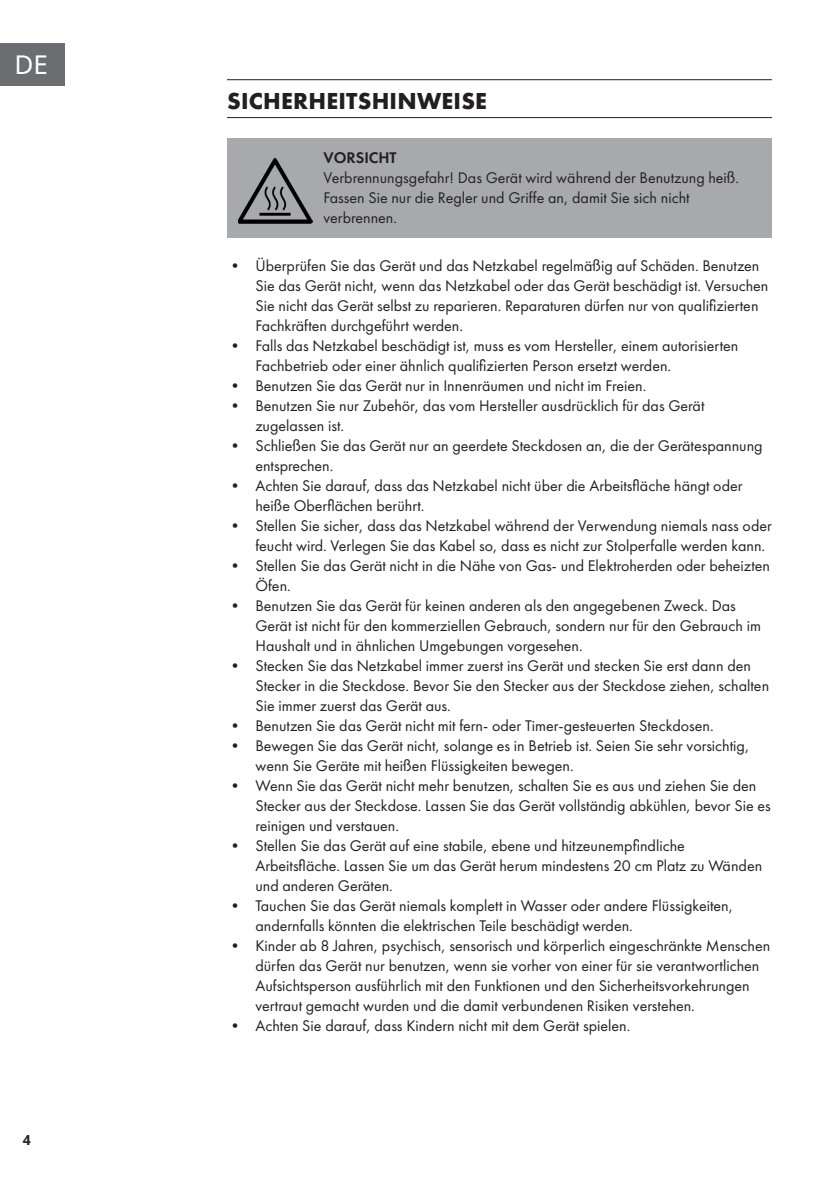
<style>
.page{position:relative;width:840px;height:1191px;background:#fff}
.page>*{position:absolute;margin:0;border:0;box-sizing:border-box;transform-origin:0 0}
.t1{font:26px "Noto Sans";color:#fff}
.t2{font:700 24px "Futura PTW08";letter-spacing:.01em;color:#231f20}
.t3{font:16px/20px "Futura PTW08";color:#231f20}
.t4{font:600 16px "Futura PTW08";color:#231f20}
.t5{font:700 14px "Noto Sans";color:#231f20}
</style>
<div class="page">
<div style="left:0;top:43px;width:65px;height:42px;background:#6c6d70"></div>
<hr style="left:227px;top:79px;width:544px;height:1px;background:#231f20">
<hr style="left:227px;top:117px;width:544px;height:1px;background:#231f20">
<div style="left:227px;top:139px;width:544px;height:99px;background:#a8a9ad"></div>
<img style="left:238px;top:159px;width:74px;height:64px">
<h1 class="t1" style="left:14px;top:46px;width:35px">DE</h1>
<p class="t5" style="left:23px;top:1130px;width:10px">4</p>
<h2 class="t2" style="left:227px;top:85px;width:261px">SICHERHEITSHINWEISE</h2>
<p class="t4" style="left:323px;top:147px;width:75px">VORSICHT</p>
<p class="t3" style="left:323px;top:167px;width:417px">Verbrennungsgefahr! Das Gerät wird während der Benutzung heiß.<br>Fassen Sie nur die Regler und Griffe an, damit Sie sich nicht verbrennen.</p>
<p class="t3" style="left:255px;top:255px;width:514px;text-indent:-28px">• Überprüfen Sie das Gerät und das Netzkabel regelmäßig auf Schäden. Benutzen Sie das Gerät nicht, wenn das Netzkabel oder das Gerät beschädigt ist. Versuchen Sie nicht das Gerät selbst zu reparieren. Reparaturen dürfen nur von qualifizierten Fachkräften durchgeführt werden.</p>
<p class="t3" style="left:255px;top:335px;width:484px;text-indent:-28px">• Falls das Netzkabel beschädigt ist, muss es vom Hersteller, einem autorisierten<br>Fachbetrieb oder einer ähnlich qualifizierten Person ersetzt werden.</p>
<p class="t3" style="left:227px;top:375px;width:420px">• Benutzen Sie das Gerät nur in Innenräumen und nicht im Freien.</p>
<p class="t3" style="left:255px;top:395px;width:450px;text-indent:-28px">• Benutzen Sie nur Zubehör, das vom Hersteller ausdrücklich für das Gerät zugelassen ist.</p>
<p class="t3" style="left:255px;top:435px;width:508px;text-indent:-28px">• Schließen Sie das Gerät nur an geerdete Steckdosen an, die der Gerätespannung entsprechen.</p>
<p class="t3" style="left:255px;top:475px;width:488px;text-indent:-28px">• Achten Sie darauf, dass das Netzkabel nicht über die Arbeitsfläche hängt oder heiße Oberflächen berührt.</p>
<p class="t3" style="left:255px;top:515px;width:517px;text-indent:-28px">• Stellen Sie sicher, dass das Netzkabel während der Verwendung niemals nass oder feucht wird. Verlegen Sie das Kabel so, dass es nicht zur Stolperfalle werden kann.</p>
<p class="t3" style="left:255px;top:555px;width:516px;text-indent:-28px">• Stellen Sie das Gerät nicht in die Nähe von Gas- und Elektroherden oder beheizten<br>Öfen.</p>
<p class="t3" style="left:255px;top:595px;width:506px;text-indent:-28px">• Benutzen Sie das Gerät für keinen anderen als den angegebenen Zweck. Das<br>Gerät ist nicht für den kommerziellen Gebrauch, sondern nur für den Gebrauch im<br>Haushalt und in ähnlichen Umgebungen vorgesehen.</p>
<p class="t3" style="left:255px;top:655px;width:515px;text-indent:-28px">• Stecken Sie das Netzkabel immer zuerst ins Gerät und stecken Sie erst dann den<br>Stecker in die Steckdose. Bevor Sie den Stecker aus der Steckdose ziehen, schalten<br>Sie immer zuerst das Gerät aus.</p>
<p class="t3" style="left:227px;top:715px;width:488px">• Benutzen Sie das Gerät nicht mit fern- oder Timer-gesteuerten Steckdosen.</p>
<p class="t3" style="left:255px;top:735px;width:495px;text-indent:-28px">• Bewegen Sie das Gerät nicht, solange es in Betrieb ist. Seien Sie sehr vorsichtig, wenn Sie Geräte mit heißen Flüssigkeiten bewegen.</p>
<p class="t3" style="left:255px;top:775px;width:516px;text-indent:-28px">• Wenn Sie das Gerät nicht mehr benutzen, schalten Sie es aus und ziehen Sie den<br>Stecker aus der Steckdose. Lassen Sie das Gerät vollständig abkühlen, bevor Sie es reinigen und verstauen.</p>
<p class="t3" style="left:255px;top:835px;width:508px;text-indent:-28px">• Stellen Sie das Gerät auf eine stabile, ebene und hitzeunempfindliche<br>Arbeitsfläche. Lassen Sie um das Gerät herum mindestens 20 cm Platz zu Wänden und anderen Geräten.</p>
<p class="t3" style="left:255px;top:895px;width:479px;text-indent:-28px">• Tauchen Sie das Gerät niemals komplett in Wasser oder andere Flüssigkeiten, andernfalls könnten die elektrischen Teile beschädigt werden.</p>
<p class="t3" style="left:255px;top:935px;width:516px;text-indent:-28px">• Kinder ab 8 Jahren, psychisch, sensorisch und körperlich eingeschränkte Menschen dürfen das Gerät nur benutzen, wenn sie vorher von einer für sie verantwortlichen Aufsichtsperson ausführlich mit den Funktionen und den Sicherheitsvorkehrungen vertraut gemacht wurden und die damit verbundenen Risiken verstehen.</p>
<p class="t3" style="left:227px;top:1015px;width:404px">• Achten Sie darauf, dass Kindern nicht mit dem Gerät spielen.</p>
</div>
